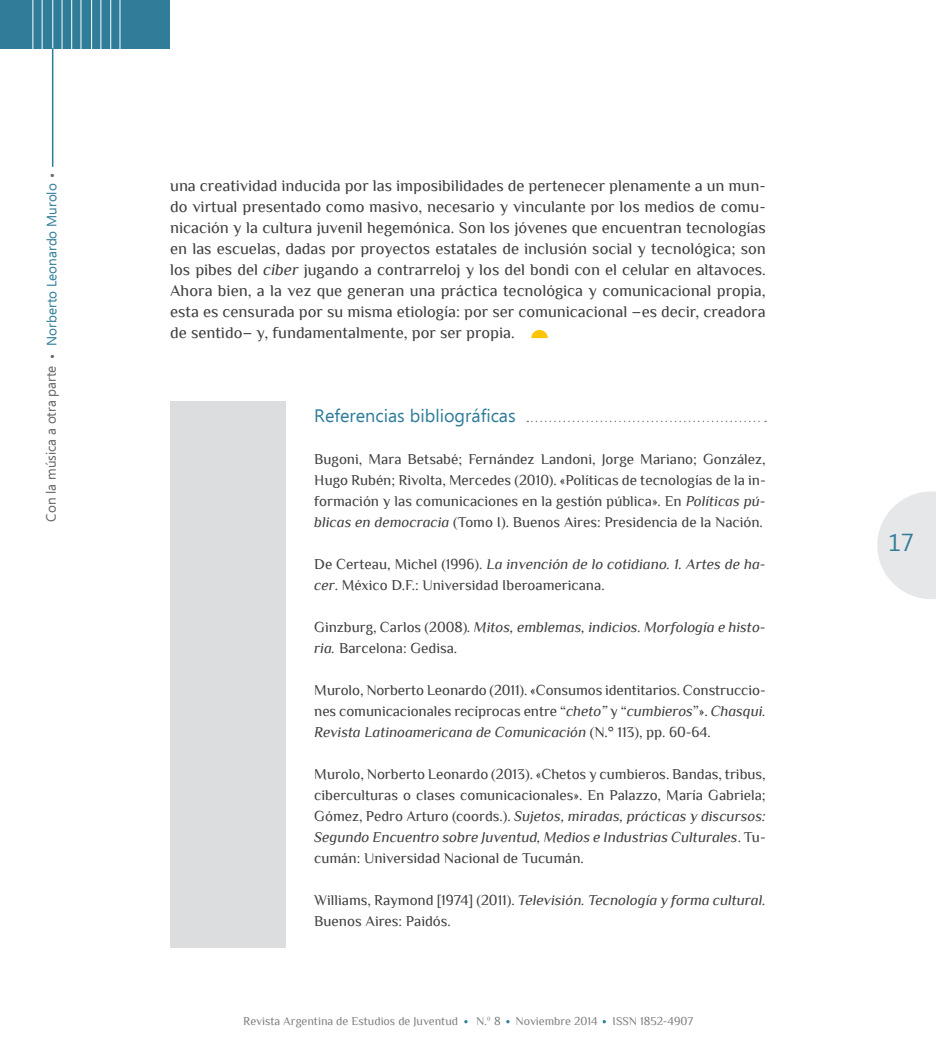
<style>
.page{position:relative;width:936px;height:1063px;background:#fff}
.page>*{position:absolute;margin:0;border:0;box-sizing:border-box;transform-origin:0 0}
.t1{font:24px "Ebrima";color:#307d99}
.bibliografia{font:18px "Ebrima";color:#307d99}
.tx_principal{font:16.5px/21px "Philosopher";color:#3e3e3f;text-align:justify}
.tx_biblio{font:15px/21px "Philosopher";color:#3e3e3f;text-align:justify}
.tx_biblio-2{font:italic 15px/21px "Philosopher";color:#3e3e3f}
.t2{font:13.5px "Ebrima";color:#307d99}
.t3{font:13.5px "Ebrima";color:#666}
.t4{font:13.5px "Philosopher";color:#666}
.t5{font:12px "Philosopher";color:#808080}
.s1{font-style:italic}
.s2{font-style:normal}
</style>
<div class="page">
<div style="left:0;top:0;width:170px;height:48px;background:#307d99"></div>
<hr style="left:33px;top:0;width:1px;height:63px;background:#fff">
<hr style="left:110px;top:0;width:1px;height:50px;background:#fff">
<hr style="left:71px;top:0;width:1px;height:63px;background:#fff">
<hr style="left:52px;top:0;width:1px;height:63px;background:#fff">
<hr style="left:91px;top:0;width:1px;height:63px;background:#fff">
<hr style="left:42px;top:0;width:1px;height:63px;background:#fff">
<hr style="left:52px;top:48px;width:1px;height:119px;background:#307d99">
<hr style="left:120px;top:0;width:1px;height:50px;background:#fff">
<hr style="left:81px;top:0;width:1px;height:63px;background:#fff">
<hr style="left:62px;top:0;width:1px;height:63px;background:#fff">
<hr style="left:101px;top:0;width:1px;height:63px;background:#fff">
<svg style="left:877px;top:491px;width:58px;height:108px"></svg>
<div style="left:170px;top:401px;width:115px;height:546px;background:#dcdddf"></div>
<svg style="left:531px;top:330px;width:16px;height:8px"></svg>
<svg style="left:527px;top:421px;width:239px;height:1px"></svg>
<p class="t4" style="left:50px;top:168px;width:6px">•</p>
<p class="t2" style="left:42px;top:346px;width:164px;rotate:-90deg">Norberto Leonardo Murolo</p>
<p class="tx_principal" style="left:170px;top:175px;width:597px">una creatividad inducida por las imposibilidades de pertenecer plenamente a un mun&shy;do virtual presentado como masivo, necesario y vinculante por los medios de comu&shy;nicación y la cultura juvenil hegemónica. Son los jóvenes que encuentran tecnologías en las escuelas, dadas por proyectos estatales de inclusión social y tecnológica; son los pibes del <span class="s1">ciber</span> jugando a contrarreloj y los del bondi con el celular en altavoces.<br>Ahora bien, a la vez que generan una práctica tecnológica y comunicacional propia, esta es censurada por su misma etiología: por ser comunicacional –es decir, creadora de sentido– y, fundamentalmente, por ser propia.</p>
<p class="t4" style="left:50px;top:349px;width:6px">•</p>
<p class="t3" style="left:41px;top:522px;width:157px;rotate:-90deg">Con la música a otra parte</p>
<p class="bibliografia" style="left:314px;top:403px;width:203px">Referencias bibliográficas</p>
<p class="tx_biblio" style="left:314px;top:449px;width:453px">Bugoni, Mara Betsabé; Fernández Landoni, Jorge Mariano; González, Hugo Rubén; Rivolta, Mercedes (2010). «Políticas de tecnologías de la in&shy;formación y las comunicaciones en la gestión pública». En <span class="s1">Políticas pú&shy;blicas en democracia</span> (Tomo I). Buenos Aires: Presidencia de la Nación.</p>
<p class="tx_biblio" style="left:314px;top:554px;width:453px">De Certeau, Michel (1996). <span class="s1">La invención de lo cotidiano. 1. Artes de ha&shy;cer</span>. México D.F.: Universidad Iberoamericana.</p>
<p class="tx_biblio-2" style="left:314px;top:617px;width:453px"><span class="s2">Ginzburg, Carlos (2008)</span>. Mitos, emblemas, indicios. Morfología e histo&shy;ria. <span class="s2">Barcelona: Gedisa.</span></p>
<p class="tx_biblio" style="left:314px;top:680px;width:453px">Murolo, Norberto Leonardo (2011). «Consumos identitarios. Construccio&shy;nes comunicacionales recíprocas entre “<span class="s1">cheto”</span> y “<span class="s1">cumbieros</span>”». <span class="s1">Chasqui.<br>Revista Latinoamericana de Comunicación</span> (N.° 113), pp. 60-64.</p>
<p class="tx_biblio" style="left:314px;top:764px;width:453px">Murolo, Norberto Leonardo (2013). «Chetos y cumbieros. Bandas, tribus, ciberculturas o clases comunicacionales». En Palazzo, María Gabriela; Gómez, Pedro Arturo (coords.). <span class="s1">Sujetos, miradas, prácticas y discursos:<br>Segundo Encuentro sobre Juventud, Medios e Industrias Culturales</span>. Tu&shy;cumán: Universidad Nacional de Tucumán.</p>
<p class="tx_biblio" style="left:314px;top:890px;width:453px">Williams, Raymond [1974] (2011). <span class="s1">Televisión. Tecnología y forma cultural.<br></span>Buenos Aires: Paidós.</p>
<p class="t5" style="left:243px;top:1015px;width:216px">Revista Argentina de Estudios de Juventud</p>
<p class="t5" style="left:476px;top:1015px;width:26px">N.º 8</p>
<p class="t5" style="left:515px;top:1015px;width:83px">Noviembre 2014</p>
<p class="t5" style="left:612px;top:1015px;width:82px">ISSN 1852-4907</p>
<p class="t1" style="left:888px;top:525px;width:27px">17</p>
</div>
